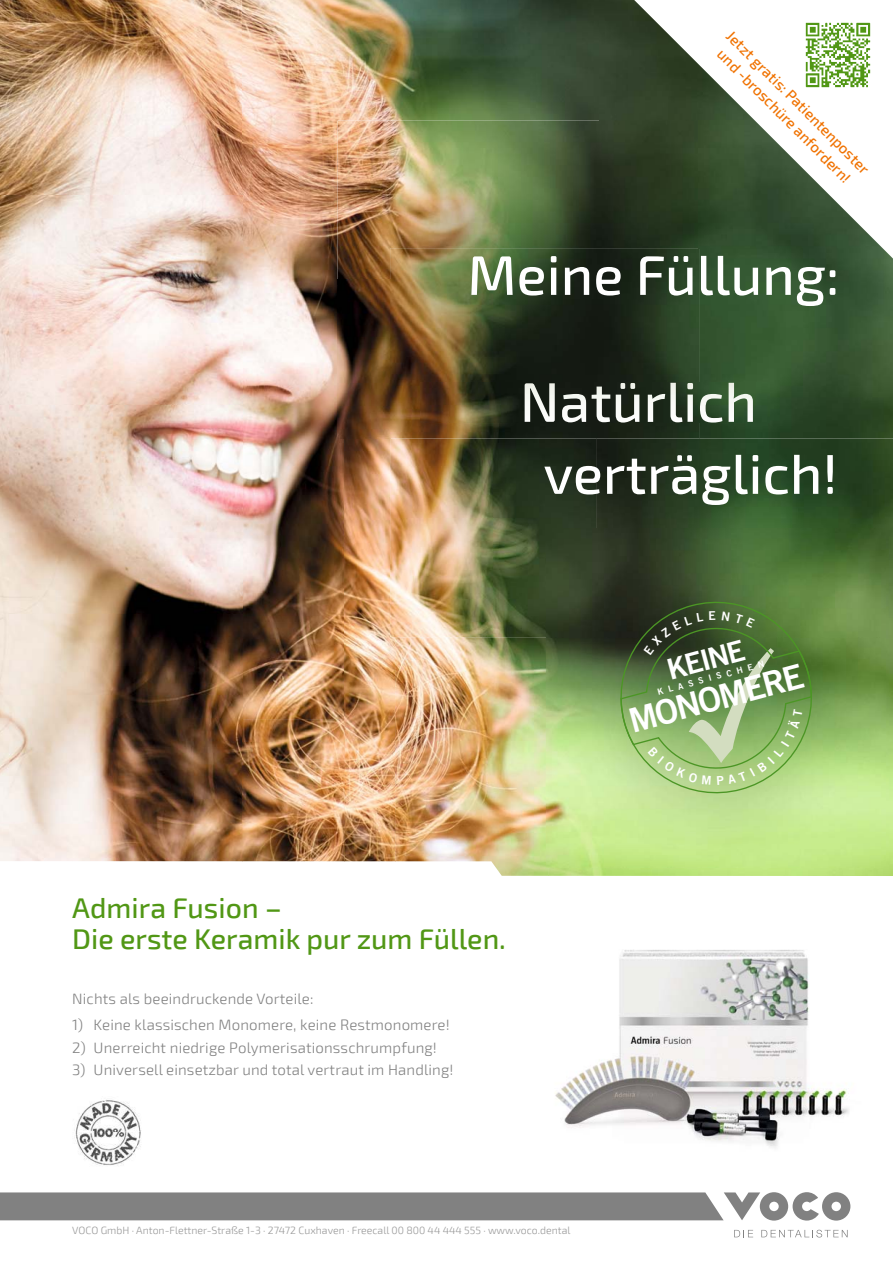
<style>
.page{position:relative;width:893px;height:1263px;background:#fff}
.page>*{position:absolute;margin:0;border:0;box-sizing:border-box;transform-origin:0 0}
.t1{font:500 55.8px "Exo 2";color:#fff}
.t2{font:33.75px "Trade Gothic LT Com Bd 2";color:#fff}
.t3{font:28.95px "Trade Gothic LT Com Bd 2";color:#fff}
.t4{font:500 28.5px/31.5px "Exo 2";color:#519715}
.t5{font:300 15px "Exo 2";letter-spacing:.01em;color:#818181}
.t6{font:500 15px/19.5px "Exo 2";color:#f07200;text-align:center}
.t7{font:300 10.5px "Exo 2";color:#989898}
.t8{font:8.7px "Trade Gothic LT Com Bd 2";color:#fff}
</style>
<div class="page">
<img style="left:0;top:0;width:242px;height:861px">
<img style="left:242px;top:0;width:357px;height:144px">
<img style="left:599px;top:0;width:22px;height:121px">
<img style="left:242px;top:144px;width:102px;height:717px">
<img style="left:855px;top:637px;width:38px;height:239px">
<img style="left:344px;top:438px;width:51px;height:423px">
<img style="left:395px;top:637px;width:153px;height:239px">
<img style="left:548px;top:867px;width:307px;height:9px">
<img style="left:555px;top:950px;width:294px;height:198px">
<svg style="left:734px;top:1230px;width:19px;height:7px"></svg>
<svg style="left:761px;top:1230px;width:87px;height:7px"></svg>
<svg style="left:0;top:1192px;width:850px;height:28px;background:#8b8b8b"></svg>
<img style="left:390px;top:438px;width:206px;height:199px">
<img style="left:596px;top:438px;width:297px;height:99px">
<img style="left:886px;top:537px;width:7px;height:100px">
<img style="left:338px;top:121px;width:283px;height:158px">
<img style="left:338px;top:279px;width:52px;height:159px">
<img style="left:390px;top:248px;width:503px;height:190px">
<img style="left:421px;top:383px;width:348px;height:40px">
<img style="left:525px;top:383px;width:228px;height:40px">
<img style="left:547px;top:528px;width:339px;height:339px">
<img style="left:75px;top:1100px;width:66px;height:66px">
<svg style="left:621px;top:0;width:272px;height:271px"></svg>
<img style="left:804px;top:21px;width:67px;height:67px">
<svg style="left:611px;top:592px;width:211px;height:211px;background:#749458"></svg>
<p class="t6" style="left:735px;top:27px;width:196px;rotate:45deg">Jetzt gratis: Patientenposter und -broschüre anfordern!</p>
<h1 class="t1" style="left:467px;top:255px;width:374px">Meine Füllung:</h1>
<h1 class="t1" style="left:543px;top:454px;width:296px">verträglich!</h1>
<h3 class="t3" style="left:663px;top:654px;width:81px;rotate:-15deg">KEINE</h3>
<p class="t8" style="left:656px;top:687px;width:112px;rotate:-15deg">KLASSISCHEN</p>
<h2 class="t2" style="left:625px;top:703px;width:181px;rotate:-15deg">MONOMERE</h2>
<h3 class="t4" style="left:72px;top:895px;width:435px">Admira Fusion –<br>Die erste Keramik pur zum Füllen.</h3>
<p class="t5" style="left:72px;top:992px;width:243px">Nichts als beeindruckende Vorteile:</p>
<p class="t5" style="left:72px;top:1018px;width:379px">1) Keine klassischen Monomere, keine Restmonomere!</p>
<p class="t5" style="left:72px;top:1041px;width:366px">2) Unerreicht niedrige Polymerisationsschrumpfung!</p>
<p class="t5" style="left:72px;top:1063px;width:383px">3) Universell einsetzbar und total vertraut im Handling!</p>
<p class="t7" style="left:72px;top:1226px;width:500px">VOCO GmbH · Anton-Flettner-Straße 1-3 · 27472 Cuxhaven · Freecall 00 800 44 444 555 · www.voco.dental</p>
</div>
